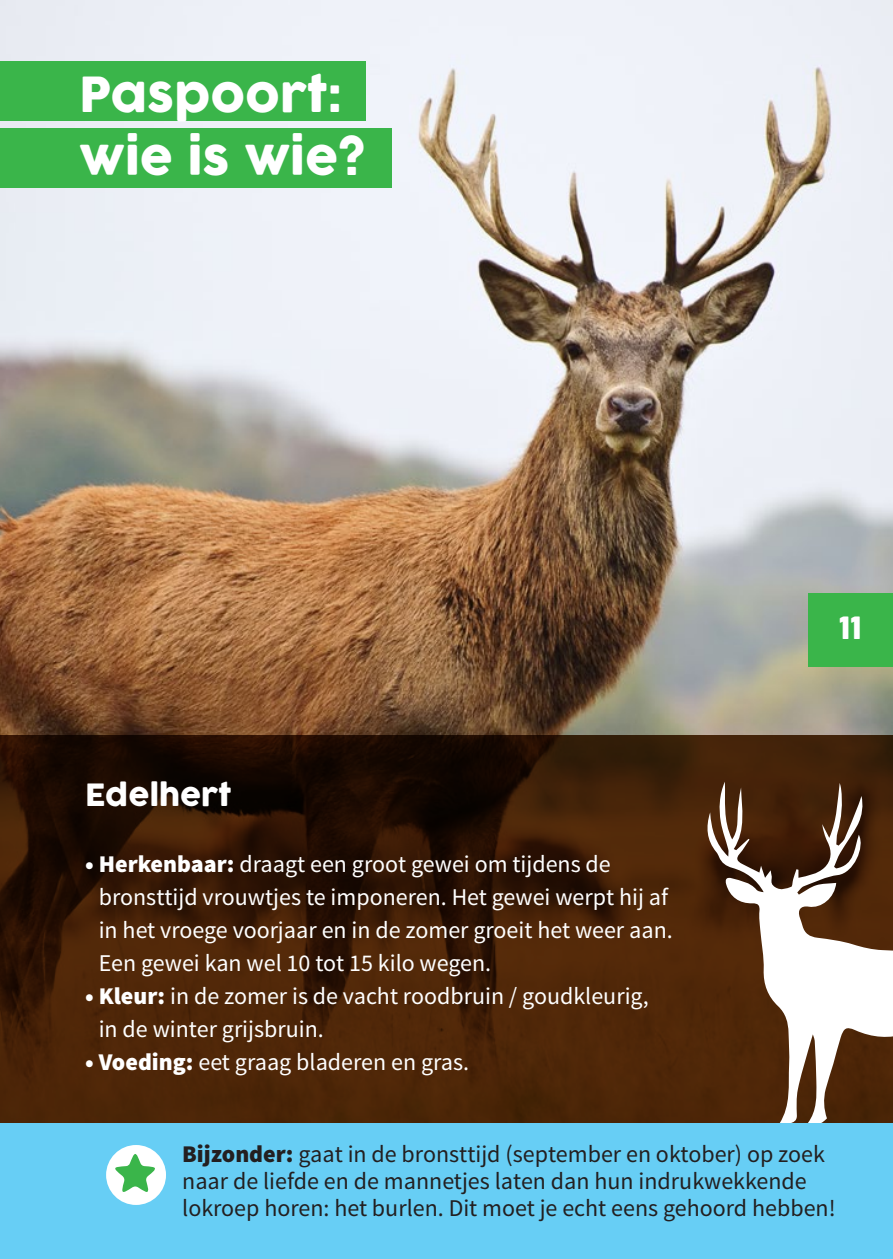
<style>
.page{position:relative;width:893px;height:1259px;background:#fff}
.page>*{position:absolute;margin:0;border:0;box-sizing:border-box;transform-origin:0 0}
.t1{font:47.4px/63px "COCOGOOSE";color:#fff}
.t2{font:30px "COCOGOOSE";color:#fff}
.t3{font:24px/33px "Source Sans Pro";color:#fff}
.t4{font:24px/27px "Source Sans Pro";color:#231f20}
.s1{font-weight:900}
</style>
<div class="page">
<img style="left:0;top:0;width:893px;height:736px">
<div style="left:808px;top:593px;width:85px;height:73px;background:#3ab54a"></div>
<svg style="left:0;top:736px;width:893px;height:387px;background:#3c1c05"></svg>
<div style="left:0;top:62px;width:366px;height:59px;background:#3ab54a"></div>
<div style="left:0;top:129px;width:391px;height:59px;background:#3ab54a"></div>
<svg style="left:705px;top:781px;width:188px;height:342px"></svg>
<div style="left:0;top:1123px;width:893px;height:136px;background:#67cef5"></div>
<div style="left:106px;top:1145px;width:60px;height:60px;background:#fff;border-radius:50%"></div>
<svg style="left:115px;top:1154px;width:40px;height:38px"></svg>
<h1 class="t1" style="left:80px;top:63px;width:287px">Paspoort: wie is wie?</h1>
<p class="t2" style="left:85px;top:772px;width:148px">Edelhert</p>
<p class="t3" style="left:99px;top:847px;width:576px;text-indent:-14px"><span class="s1">• Herkenbaar:</span> draagt een groot gewei om tijdens de bronsttijd vrouwtjes te imponeren. Het gewei werpt hij af in het vroege voorjaar en in de zomer groeit het weer aan.<br>Een gewei kan wel 10 tot 15 kilo wegen.</p>
<p class="t3" style="left:99px;top:979px;width:551px;text-indent:-14px"><span class="s1">• Kleur:</span> in de zomer is de vacht roodbruin / goudkleurig, in de winter grijsbruin.</p>
<p class="t3" style="left:85px;top:1045px;width:386px"><span class="s1">• Voeding:</span> eet graag bladeren en gras.</p>
<p class="t2" style="left:839px;top:605px;width:24px">11</p>
<p class="t4" style="left:182px;top:1140px;width:655px"><span class="s1">Bijzonder:</span> gaat in de bronsttijd (september en oktober) op zoek naar de liefde en de mannetjes laten dan hun indrukwekkende lokroep horen: het burlen. Dit moet je echt eens gehoord hebben!</p>
</div>
